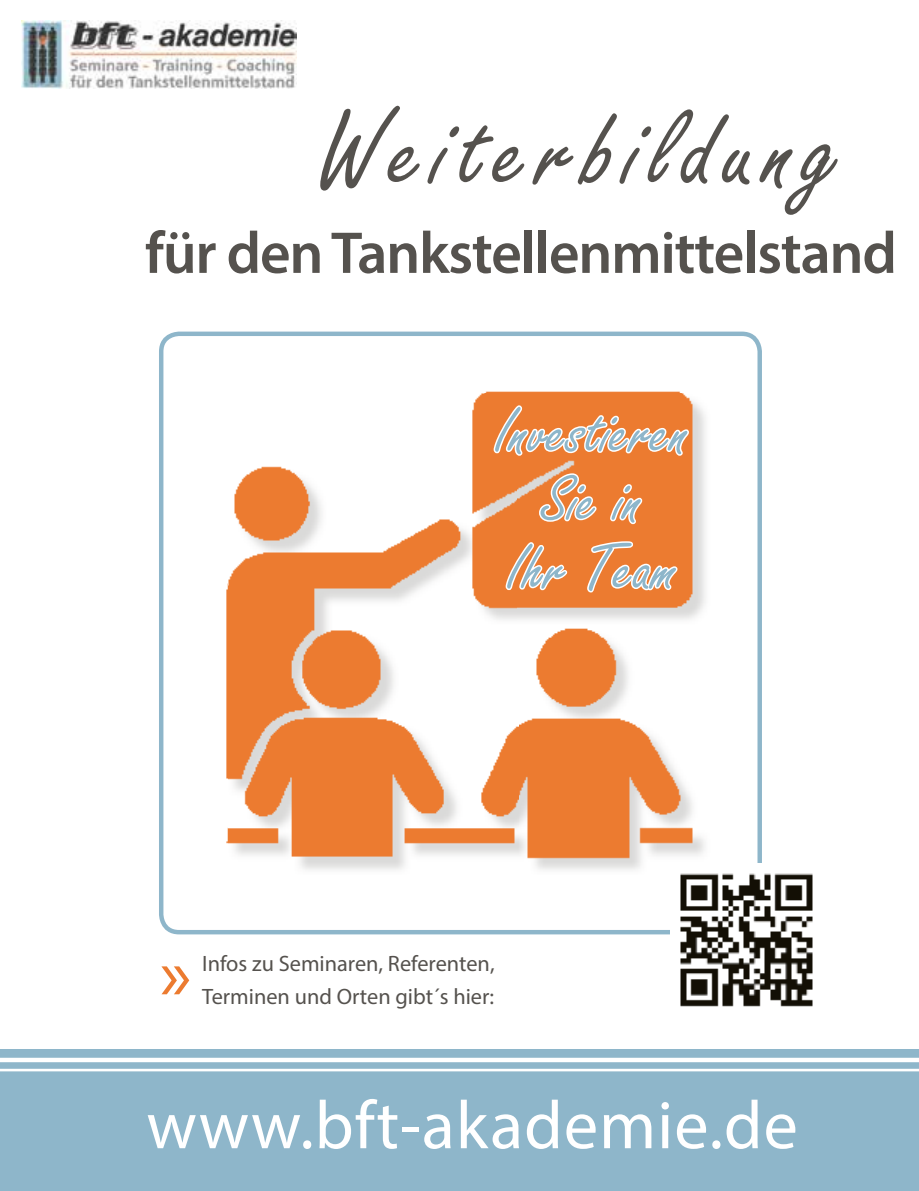
<style>
.page{position:relative;width:919px;height:1191px;background:#fff}
.page>*{position:absolute;margin:0;border:0;box-sizing:border-box;transform-origin:0 0}
.t1{font:117.45px "Freestyle Script";letter-spacing:.08em;color:#55524e}
.t2{font:75.75px "Myriad Pro";color:#ec7b30}
.t3{font:69.9px/68.4px "Freestyle Script";color:#8eb6ca;text-align:center}
.t4{font:68.4px "Myriad Pro";letter-spacing:.015em;color:#fff}
.t5{font:600 59.4px "Myriad Pro";letter-spacing:-.02em;color:#55524e}
.t6{font:22.35px "Myriad Pro";color:#55524e}
</style>
<div class="page">
<img style="left:21px;top:21px;width:275px;height:67px">
<div style="left:0;top:1049px;width:918px;height:142px;background:#8eb6ca"></div>
<img style="left:164px;top:336px;width:595px;height:57px">
<img style="left:164px;top:583px;width:64px;height:349px">
<img style="left:228px;top:393px;width:478px;height:477px">
<div style="left:159px;top:331px;width:602px;height:603px;border:4px solid #8eb6ca;border-radius:18px"></div>
<img style="left:670px;top:863px;width:143px;height:144px">
<hr style="left:0;top:1068px;width:918px;height:3px;background:#fff">
<div style="left:0;top:1057px;width:918px;height:5px;background:#fff"></div>
<svg style="left:492px;top:403px;width:199px;height:55px"></svg>
<svg style="left:537px;top:471px;width:61px;height:52px"></svg>
<svg style="left:608px;top:483px;width:36px;height:43px"></svg>
<svg style="left:504px;top:539px;width:65px;height:53px"></svg>
<svg style="left:585px;top:539px;width:99px;height:56px"></svg>
<h1 class="t1" style="left:317px;top:87px;width:525px">Weiterbildung</h1>
<h3 class="t5" style="left:145px;top:215px;width:753px">für den Tankstellenmittelstand</h3>
<h3 class="t3" style="left:495px;top:400px;width:195px">Investieren<br>Sie in<br>Ihr Team</h3>
<h2 class="t2" style="left:160px;top:933px;width:33px">»</h2>
<p class="t6" style="left:202px;top:950px;width:294px">Infos zu Seminaren, Referenten,</p>
<p class="t6" style="left:202px;top:982px;width:293px">Terminen und Orten gibt´s hier:</p>
<h3 class="t4" style="left:146px;top:1083px;width:653px">www.bft-akademie.de</h3>
</div>
